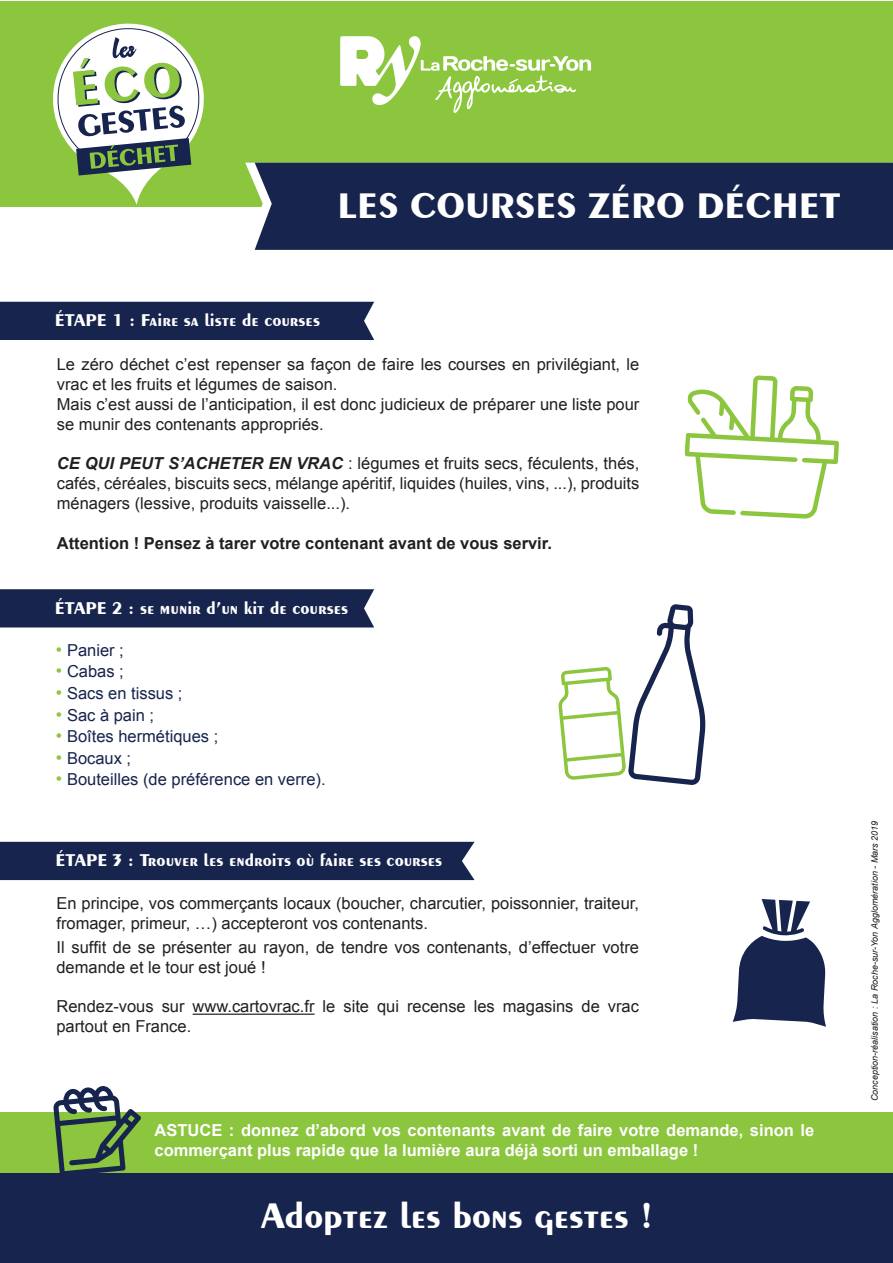
<style>
.page{position:relative;width:893px;height:1263px;background:#fff}
.page>*{position:absolute;margin:0;border:0;box-sizing:border-box;transform-origin:0 0}
.t1{font:700 37.5px "Exotic 350 BT";color:#fff}
.t2{font:700 18px "Exotic 350 BT";color:#fff}
.t3{font:16.5px/19.8px "Arial";color:#231f20}
.t4{font:700 16.5px/19.8px "Arial";color:#fff}
.t5{font:16.5px "Arial";color:#17244d}
.t6{font:700 16.5px "Arial";color:#231f20}
.t7{font:italic 9px "Arial";color:#231f20}
.s1{font-weight:700;font-style:italic}
.s2{font-size:18px;color:#8bc63e}
</style>
<div class="page">
<div style="left:0;top:1112px;width:893px;height:64px;background:#8bc63e"></div>
<div style="left:0;top:1px;width:893px;height:205px;background:#8bc63e"></div>
<div style="left:0;top:1174px;width:893px;height:89px;background:#17244d"></div>
<svg style="left:53px;top:23px;width:151px;height:182px"></svg>
<svg style="left:340px;top:36px;width:251px;height:77px"></svg>
<div style="left:255px;top:163px;width:638px;height:87px;background:#17244d"></div>
<svg style="left:53px;top:1086px;width:88px;height:88px"></svg>
<div style="left:0;top:842px;width:475px;height:38px;background:#17244d"></div>
<hr style="left:193px;top:1013px;width:122px;height:2px;background:#231f20">
<div style="left:0;top:302px;width:374px;height:38px;background:#17244d"></div>
<svg style="left:685px;top:375px;width:154px;height:144px"></svg>
<div style="left:0;top:589px;width:374px;height:38px;background:#17244d"></div>
<svg style="left:558px;top:604px;width:148px;height:181px"></svg>
<svg style="left:733px;top:899px;width:93px;height:128px"></svg>
<p class="t1" style="left:338px;top:183px;width:504px">LES COURSES ZÉRO DÉCHET</p>
<p class="t2" style="left:55px;top:310px;width:267px">ÉTAPE 1 : Faire sa liste de courses</p>
<p class="t3" style="left:57px;top:355px;width:584px">Le zéro déchet c’est repenser sa façon de faire les courses en privilégiant, le vrac et les fruits et légumes de saison.</p>
<p class="t3" style="left:57px;top:394px;width:584px">Mais c’est aussi de l’anticipation, il est donc judicieux de préparer une liste pour se munir des contenants appropriés.</p>
<p class="t3" style="left:57px;top:454px;width:584px;text-align:justify"><span class="s1">CE QUI PEUT S’ACHETER EN VRAC</span> : légumes et fruits secs, féculents, thés, cafés, céréales, biscuits secs, mélange apéritif, liquides (huiles, vins, ...), produits ménagers (lessive, produits vaisselle...).</p>
<p class="t6" style="left:57px;top:532px;width:497px">Attention ! Pensez à tarer votre contenant avant de vous servir.</p>
<p class="t2" style="left:55px;top:597px;width:295px">ÉTAPE 2 : se munir d’un kit de courses</p>
<p class="t5" style="left:56px;top:639px;width:70px"><span class="s2">•</span> Panier ;</p>
<p class="t5" style="left:56px;top:661px;width:70px"><span class="s2">•</span> Cabas ;</p>
<p class="t5" style="left:56px;top:682px;width:128px"><span class="s2">•</span> Sacs en tissus ;</p>
<p class="t5" style="left:56px;top:704px;width:100px"><span class="s2">•</span> Sac à pain ;</p>
<p class="t5" style="left:56px;top:726px;width:164px"><span class="s2">•</span> Boîtes hermétiques ;</p>
<p class="t5" style="left:56px;top:747px;width:77px"><span class="s2">•</span> Bocaux ;</p>
<p class="t5" style="left:56px;top:769px;width:271px"><span class="s2">•</span> Bouteilles (de préférence en verre).</p>
<p class="t2" style="left:55px;top:850px;width:388px">ÉTAPE 3 : Trouver les endroits où faire ses courses</p>
<p class="t3" style="left:56px;top:893px;width:584px">En principe, vos commerçants locaux (boucher, charcutier, poissonnier, traiteur, fromager, primeur, …) accepteront vos contenants.</p>
<p class="t3" style="left:56px;top:937px;width:584px">Il suffit de se présenter au rayon, de tendre vos contenants, d’effectuer votre demande et le tour est joué !</p>
<p class="t3" style="left:56px;top:997px;width:584px">Rendez-vous sur www.cartovrac.fr le site qui recense les magasins de vrac partout en France.</p>
<p class="t4" style="left:154px;top:1121px;width:661px">ASTUCE : donnez d’abord vos contenants avant de faire votre demande, sinon le commerçant plus rapide que la lumière aura déjà sorti un emballage !</p>
<p class="t1" style="left:261px;top:1193px;width:393px">Adoptez les bons gestes !</p>
<p class="t7" style="left:869px;top:1101px;width:282px;rotate:-90deg">Conception-réalisation : La Roche-sur-Yon Agglomération - Mars 2019</p>
</div>
